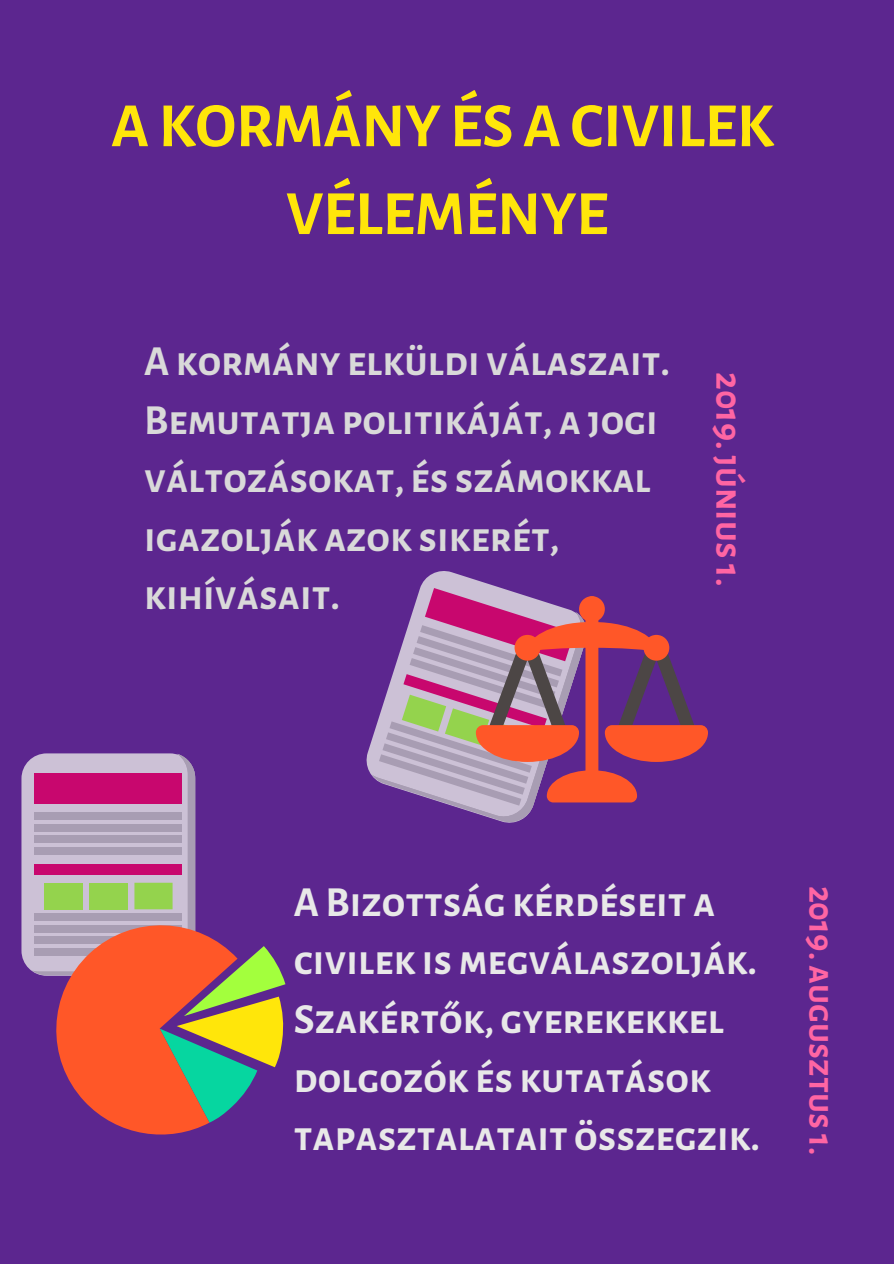
<style>
.page{position:relative;width:894px;height:1264px;background:#fff}
.page>*{position:absolute;margin:0;border:0;box-sizing:border-box;transform-origin:0 0}
.t1{font:700 63px/87.8px "Alegreya Sans SC";color:#ffe60a;text-align:center}
.t2{font:700 42px/58.5px "Alegreya Sans SC";color:#e8e8e8}
.t3{font:700 42px/58.5px "Alegreya Sans SC";color:#d9d9d9}
.t4{font:700 37.5px "Alegreya Sans SC";color:#ff65a3}
.t5{font:700 36px "Alegreya Sans SC";color:#ff65a3}
</style>
<div class="page">
<div style="left:0;top:0;width:893px;height:1263px;background:#5c268f"></div>
<div style="left:21px;top:753px;width:174px;height:222px;background:#ccc1d6;border-radius:25px"></div>
<svg style="left:370px;top:571px;width:164px;height:252px"></svg>
<svg style="left:379px;top:588px;width:328px;height:217px"></svg>
<svg style="left:32px;top:753px;width:164px;height:129px"></svg>
<svg style="left:21px;top:882px;width:265px;height:253px"></svg>
<h1 class="t1" style="left:111px;top:83px;width:663px">A KORMÁNY ÉS A CIVILEK<br>VÉLEMÉNYE</h1>
<p class="t3" style="left:144px;top:333px;width:527px">A kormány elküldi válaszait.<br>Bemutatja politikáját, a jogi változásokat, és számokkal igazolják azok sikerét, kihívásait.</p>
<p class="t4" style="left:750px;top:372px;width:215px;rotate:90deg">2019.június1.</p>
<p class="t2" style="left:294px;top:873px;width:468px">A Bizottság kérdéseit a civilek ismegválaszolják.<br>Szakértők, gyerekekkel dolgozók és kutatások tapasztalatait összegzik.</p>
<p class="t5" style="left:841px;top:885px;width:271px;rotate:90deg">2019. augusztus1.</p>
</div>
